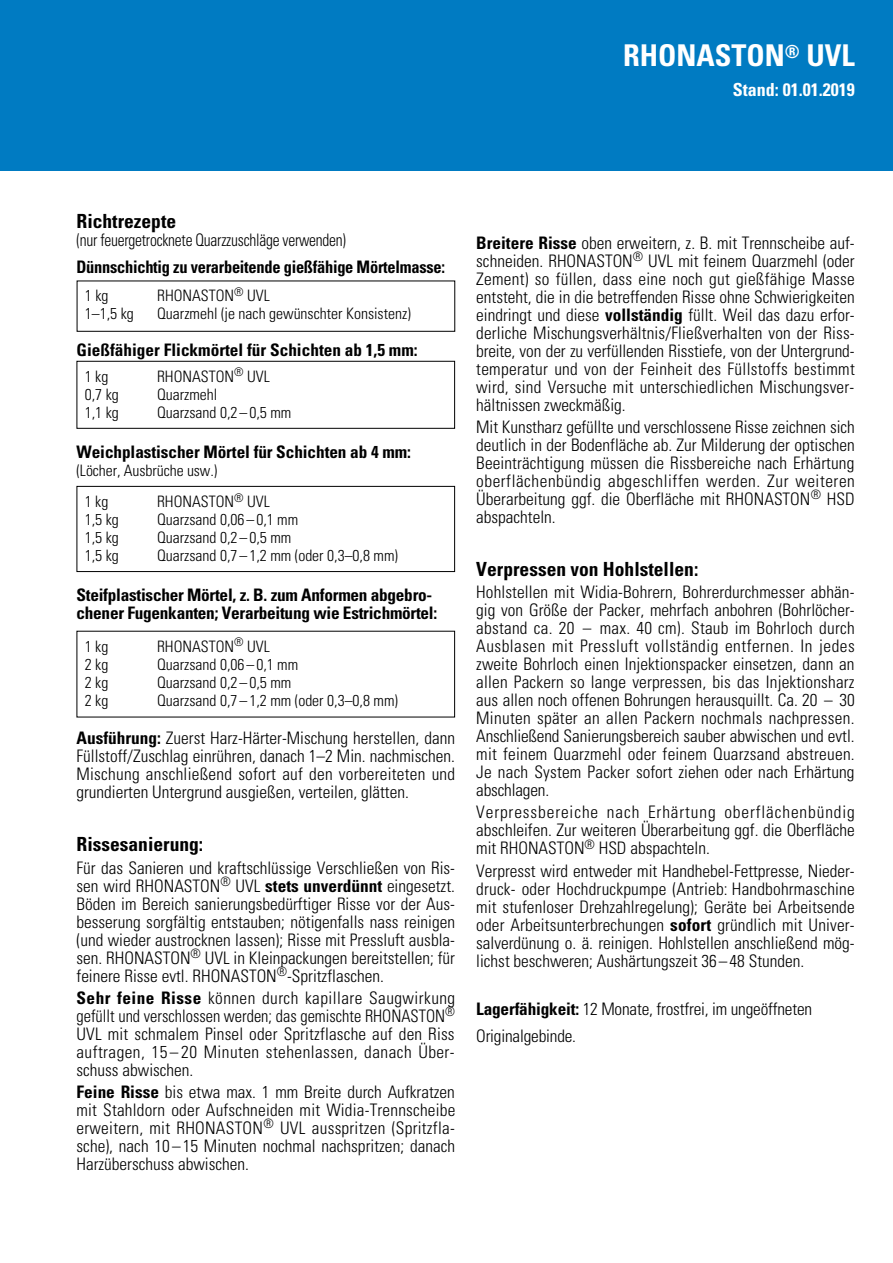
<style>
.page{position:relative;width:893px;height:1263px;background:#fff}
.page>*{position:absolute;margin:0;border:0;box-sizing:border-box;transform-origin:0 0}
.t1{font:700 condensed 30px "Univers LT";color:#fff}
.t2{font:700 condensed 19.5px "Univers LT";color:#000}
.t3{font:700 condensed 18px "Univers LT";color:#fff}
.t4{font:300 condensed 17.25px/18px "Univers LT";color:#000;text-align:justify}
.t5{font:700 condensed 17.25px/18px "Univers LT";letter-spacing:-.015em;color:#000}
.t6{font:700 condensed 17.25px "Univers LT";letter-spacing:-.015em;color:#000;scale:.95 1}
.t7{font:300 condensed 17.25px "Univers LT";color:#000;scale:.9 1}
.t8{font:300 condensed 15.75px "Univers LT";color:#000}
.s1{font-weight:700}
</style>
<div class="page">
<div style="left:0;top:0;width:893px;height:170px;background:#007bc2"></div>
<div style="left:77px;top:281px;width:378px;height:51px;border:1px solid #000"></div>
<div style="left:77px;top:361px;width:378px;height:68px;border:1px solid #000"></div>
<div style="left:77px;top:486px;width:378px;height:86px;border:1px solid #000"></div>
<h1 class="t1" style="left:623px;top:37px;width:233px">RHONASTON<sup>®</sup> UVL</h1>
<p class="t3" style="left:733px;top:79px;width:123px">Stand: 01.01.2019</p>
<p class="t2" style="left:77px;top:209px;width:101px">Richtrezepte</p>
<p class="t7" style="left:77px;top:230px;width:301px">(nur feuergetrocknete Quarzzuschläge verwenden)</p>
<p class="t6" style="left:77px;top:256px;width:389px">Dünnschichtig zu verarbeitende gießfähige Mörtelmasse:</p>
<p class="t8" style="left:85px;top:286px;width:25px">1 kg</p>
<p class="t8" style="left:157px;top:286px;width:114px">RHONASTON<sup>®</sup> UVL</p>
<p class="t8" style="left:85px;top:304px;width:50px">1–1,5 kg</p>
<p class="t8" style="left:157px;top:304px;width:255px">Quarzmehl (je nach gewünschter Konsistenz)</p>
<p class="t5" style="left:77px;top:341px;width:343px">Gießfähiger Flickmörtel für Schichten ab 1,5 mm:</p>
<p class="t8" style="left:85px;top:367px;width:25px">1 kg</p>
<p class="t8" style="left:157px;top:367px;width:114px">RHONASTON<sup>®</sup> UVL</p>
<p class="t8" style="left:85px;top:385px;width:36px">0,7 kg</p>
<p class="t8" style="left:157px;top:385px;width:62px">Quarzmehl</p>
<p class="t8" style="left:85px;top:403px;width:36px">1,1 kg</p>
<p class="t8" style="left:157px;top:403px;width:136px">Quarzsand 0,2– 0,5 mm</p>
<p class="t5" style="left:77px;top:443px;width:336px">Weichplastischer Mörtel für Schichten ab 4 mm:</p>
<p class="t8" style="left:77px;top:461px;width:142px">(Löcher, Ausbrüche usw.)</p>
<p class="t8" style="left:85px;top:492px;width:25px">1 kg</p>
<p class="t8" style="left:157px;top:492px;width:114px">RHONASTON<sup>®</sup> UVL</p>
<p class="t8" style="left:85px;top:510px;width:36px">1,5 kg</p>
<p class="t8" style="left:157px;top:510px;width:143px">Quarzsand 0,06– 0,1 mm</p>
<p class="t8" style="left:85px;top:528px;width:36px">1,5 kg</p>
<p class="t8" style="left:157px;top:528px;width:136px">Quarzsand 0,2– 0,5 mm</p>
<p class="t8" style="left:85px;top:546px;width:36px">1,5 kg</p>
<p class="t8" style="left:157px;top:546px;width:242px">Quarzsand 0,7– 1,2 mm (oder 0,3–0,8 mm)</p>
<p class="t5" style="left:77px;top:586px;width:362px">Steifplastischer Mörtel, z. B. zum Anformen abgebro&shy;chener Fugenkanten; Verarbeitung wie Estrichmörtel:</p>
<p class="t8" style="left:85px;top:636px;width:25px">1 kg</p>
<p class="t8" style="left:157px;top:636px;width:114px">RHONASTON<sup>®</sup> UVL</p>
<p class="t8" style="left:85px;top:654px;width:25px">2 kg</p>
<p class="t8" style="left:157px;top:654px;width:143px">Quarzsand 0,06– 0,1 mm</p>
<p class="t8" style="left:85px;top:672px;width:25px">2 kg</p>
<p class="t8" style="left:157px;top:672px;width:136px">Quarzsand 0,2 –0,5 mm</p>
<p class="t8" style="left:85px;top:690px;width:25px">2 kg</p>
<p class="t8" style="left:157px;top:690px;width:242px">Quarzsand 0,7– 1,2 mm (oder 0,3–0,8 mm)</p>
<p class="t4" style="left:77px;top:729px;width:380px"><span class="s1">Ausführung:</span> Zuerst Harz-Härter-Mischung herstellen, dann Füllstoff/Zuschlag einrühren, danach 1–2 Min. nachmischen.<br>Mischung anschließend sofort auf den vorbereiteten und grundierten Untergrund ausgießen, verteilen, glätten.</p>
<p class="t2" style="left:77px;top:832px;width:128px">Rissesanierung:</p>
<p class="t4" style="left:77px;top:858px;width:380px">Für das Sanieren und kraftschlüssige Verschließen von Ris&shy;sen wird RHONASTON<sup>®</sup> UVL <span class="s1">stets unverdünnt</span> eingesetzt.<br>Böden im Bereich sanierungsbedürftiger Risse vor der Aus&shy;besserung sorgfältig entstauben; nötigenfalls nass reinigen (und wieder austrocknen lassen); Risse mit Pressluft ausbla&shy;sen. RHONASTON<sup>®</sup> UVL in Kleinpackungen bereitstellen; für feinere Risse evtl. RHONASTON<sup>®</sup>-Spritzflaschen.</p>
<p class="t4" style="left:77px;top:989px;width:380px"><span class="s1">Sehr feine Risse</span> können durch kapillare Saugwirkung gefüllt und verschlossen werden; das gemischte RHONASTON<sup>® </sup>UVL mit schmalem Pinsel oder Spritzflasche auf den Riss auftragen, 15– 20 Minuten stehenlassen, danach Über&shy;schuss abwischen.</p>
<p class="t4" style="left:77px;top:1083px;width:380px"><span class="s1">Feine Risse</span> bis etwa max. 1 mm Breite durch Aufkratzen mit Stahldorn oder Aufschneiden mit Widia-Trennscheibe erweitern, mit RHONASTON<sup>®</sup> UVL ausspritzen (Spritzfla&shy;sche), nach 10– 15 Minuten nochmal nachspritzen; danach Harzüberschuss abwischen.</p>
<p class="t4" style="left:476px;top:233px;width:380px"><span class="s1">Breitere Risse</span> oben erweitern, z. B. mit Trennscheibe auf&shy;schneiden. RHONASTON<sup>®</sup> UVL mit feinem Quarzmehl (oder Zement) so füllen, dass eine noch gut gießfähige Masse entsteht, die in die betreffenden Risse ohne Schwierigkeiten eindringt und diese <span class="s1">vollständig</span> füllt. Weil das dazu erfor&shy;derliche Mischungsverhältnis/Fließverhalten von der Riss&shy;breite, von der zu verfüllenden Risstiefe, von der Untergrund&shy;temperatur und von der Feinheit des Füllstoffs bestimmt wird, sind Versuche mit unterschiedlichen Mischungsver&shy;hältnissen zweckmäßig.</p>
<p class="t4" style="left:476px;top:418px;width:380px">Mit Kunstharz gefüllte und verschlossene Risse zeichnen sich deutlich in der Bodenfläche ab. Zur Milderung der optischen Beeinträchtigung müssen die Rissbereiche nach Erhärtung oberflächenbündig abgeschliffen werden. Zur weiteren Überarbeitung ggf. die Oberfläche mit RHONASTON<sup>®</sup> HSD abspachteln.</p>
<p class="t2" style="left:476px;top:557px;width:224px">Verpressen von Hohlstellen:</p>
<p class="t4" style="left:476px;top:583px;width:380px">Hohlstellen mit Widia-Bohrern, Bohrerdurchmesser abhän&shy;gig von Größe der Packer, mehrfach anbohren (Bohrlöcher&shy;abstand ca. 20 – max. 40 cm). Staub im Bohrloch durch Ausblasen mit Pressluft vollständig entfernen. In jedes zweite Bohrloch einen Injektionspacker einsetzen, dann an allen Packern so lange verpressen, bis das Injektionsharz aus allen noch offenen Bohrungen herausquillt. Ca. 20 – 30<br>Minuten später an allen Packern nochmals nachpressen.<br>Anschließend Sanierungsbereich sauber abwischen und evtl. mit feinem Quarzmehl oder feinem Quarzsand abstreuen.<br>Je nach System Packer sofort ziehen oder nach Erhärtung abschlagen.</p>
<p class="t4" style="left:476px;top:803px;width:380px">Verpressbereiche nach Erhärtung oberflächenbündig abschleifen. Zur weiteren Überarbeitung ggf. die Oberfläche mit RHONASTON<sup>®</sup> HSD abspachteln.</p>
<p class="t4" style="left:476px;top:862px;width:380px">Verpresst wird entweder mit Handhebel-Fettpresse, Nieder&shy;druck- oder Hochdruckpumpe (Antrieb: Handbohrmaschine mit stufenloser Drehzahlregelung); Geräte bei Arbeitsende oder Arbeitsunterbrechungen <span class="s1">sofort</span> gründlich mit Univer&shy;salverdünung o. ä. reinigen. Hohlstellen anschließend mög&shy;lichst beschweren; Aushärtungszeit 36– 48 Stunden.</p>
<p class="t4" style="left:476px;top:996px;width:337px;line-height:26.5px"><span class="s1">Lagerfähigkeit:</span> 12 Monate, frostfrei, im ungeöffneten<br>Originalgebinde.</p>
</div>
